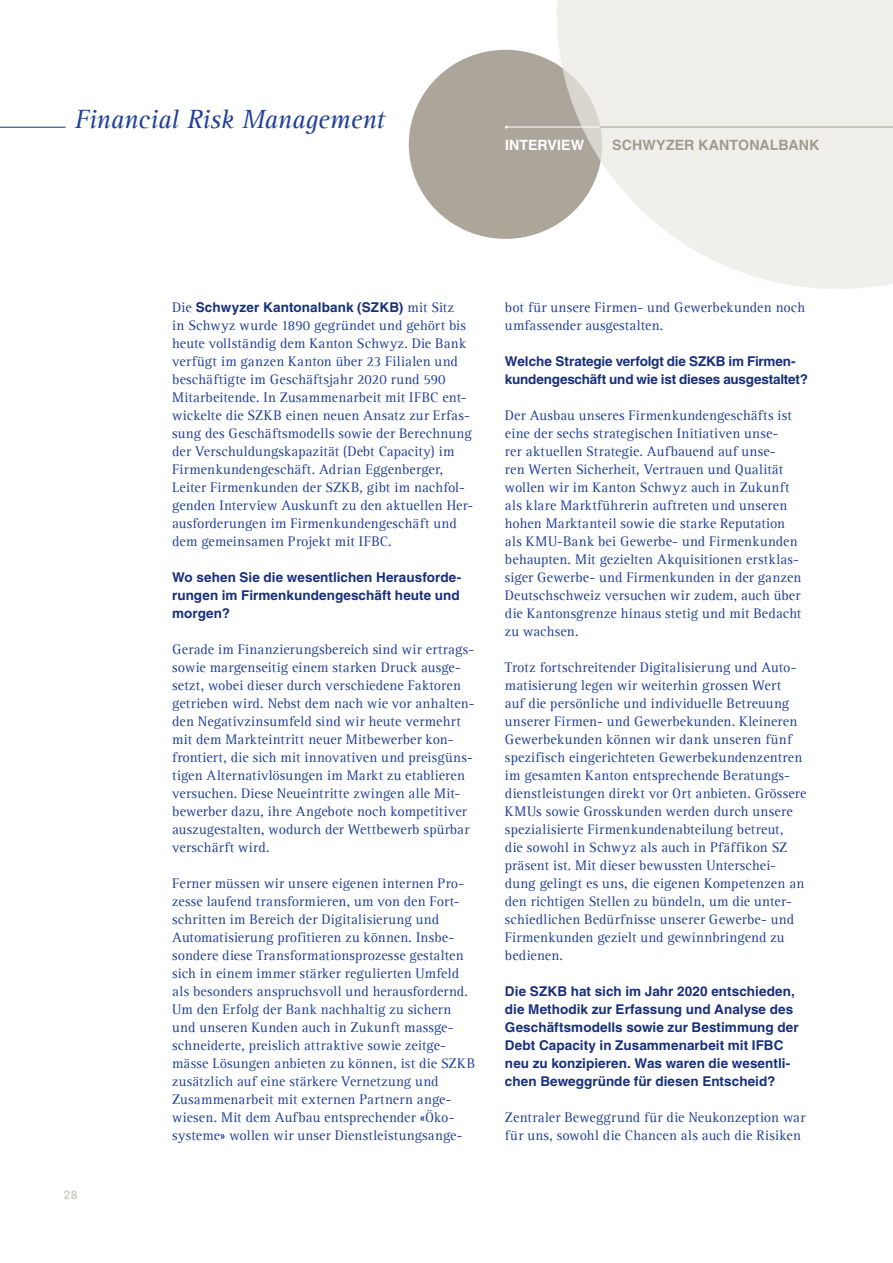
<style>
.page{position:relative;width:893px;height:1263px;background:#fff}
.page>*{position:absolute;margin:0;border:0;box-sizing:border-box;transform-origin:0 0}
.t1{font:italic 27px "Agfa Rotis Serif";letter-spacing:-.01em;color:#21409a}
.t2{font:14.25px/18px "Agfa Rotis Serif";letter-spacing:.015em;color:#21409a}
.t3{font:700 14.25px "Helvetica LT Std";color:#a39b8f}
.t4{font:700 14.25px "Helvetica LT Std";letter-spacing:.005em;color:#fff}
.t5{font:700 13.5px/18px "Helvetica LT Std";letter-spacing:.005em;color:#182f7b}
.t6{font:700 13.5px/18px "Helvetica LT Std";letter-spacing:-.015em;color:#182f7b}
.t7{font:700 12px "Helvetica LT Std";color:#d0d0c4}
.s1{font-family:"Agfa Rotis Serif";font-weight:400;font-size:14.25px;color:#21409a}
</style>
<div class="page">
<div style="left:409px;top:50px;width:193px;height:189px;background:#aca59a;border-radius:50%"></div>
<hr style="left:0;top:127px;width:66px;height:1px;background:#182f7b">
<svg style="left:557px;top:0;width:336px;height:289px;fill:#f1efec"></svg>
<hr style="left:506px;top:127px;width:95px;height:1px;background:#fff">
<hr style="left:600px;top:127px;width:293px;height:1px;background:#a39b8f">
<h1 class="t1" style="left:75px;top:104px;width:312px">Financial Risk Management</h1>
<p class="t4" style="left:505px;top:137px;width:81px">INTERVIEW</p>
<p class="t3" style="left:612px;top:137px;width:209px">SCHWYZER KANTONALBANK</p>
<p class="t7" style="left:64px;top:1188px;width:15px">28</p>
<p class="t5" style="left:172px;top:298px;width:283px"><span class="s1">Die</span> Schwyzer Kantonalbank (SZKB) <span class="s1">mit Sitz</span></p>
<p class="t2" style="left:172px;top:316px;width:303px">in Schwyz wurde 1890 gegründet und gehört bis heute vollständig dem Kanton Schwyz. Die Bank verfügt im ganzen Kanton über 23 Filialen und beschäftigte im Geschäftsjahr 2020 rund 590<br>Mitarbeitende. In Zusammenarbeit mit IFBC ent&shy;wickelte die SZKB einen neuen Ansatz zur Erfas&shy;sung des Geschäftsmodells sowie der Berechnung der Verschuldungskapazität (Debt Capacity) im Firmenkundengeschäft. Adrian Eggenberger, Leiter Firmenkunden der SZKB, gibt im nachfol&shy;genden Interview Auskunft zu den aktuellen Her&shy;ausforderungen im Firmenkundengeschäft und dem gemeinsamen Projekt mit IFBC.</p>
<p class="t5" style="left:172px;top:568px;width:291px">Wo sehen Sie die wesentlichen Herausforde&shy;rungen im Firmenkundengeschäft heute und morgen?</p>
<p class="t2" style="left:172px;top:640px;width:304px">Gerade im Finanzierungsbereich sind wir ertrags&shy;sowie margenseitig einem starken Druck ausge&shy;setzt, wobei dieser durch verschiedene Faktoren getrieben wird. Nebst dem nach wie vor anhalten&shy;den Negativzinsumfeld sind wir heute vermehrt mit dem Markteintritt neuer Mitbewerber kon&shy;frontiert, die sich mit innovativen und preisgüns&shy;tigen Alternativlösungen im Markt zu etablieren versuchen. Diese Neueintritte zwingen alle Mit&shy;bewerber dazu, ihre Angebote noch kompetitiver auszugestalten, wodurch der Wettbewerb spürbar verschärft wird.</p>
<p class="t2" style="left:172px;top:874px;width:304px">Ferner müssen wir unsere eigenen internen Pro&shy;zesse laufend transformieren, um von den Fort&shy;schritten im Bereich der Digitalisierung und Automatisierung profitieren zu können. Insbe&shy;sondere diese Transformationsprozesse gestalten sich in einem immer stärker regulierten Umfeld als besonders anspruchsvoll und herausfordernd.<br>Um den Erfolg der Bank nachhaltig zu sichern und unseren Kunden auch in Zukunft massge&shy;schneiderte, preislich attraktive sowie zeitge&shy;mässe Lösungen anbieten zu können, ist die SZKB zusätzlich auf eine stärkere Vernetzung und Zusammenarbeit mit externen Partnern ange&shy;wiesen. Mit dem Aufbau entsprechender «Öko&shy;systeme» wollen wir unser Dienstleistungsange-</p>
<p class="t2" style="left:505px;top:298px;width:302px">bot für unsere Firmen- und Gewerbekunden noch umfassender ausgestalten.</p>
<p class="t6" style="left:505px;top:352px;width:304px">Welche Strategie verfolgt die SZKB im Firmen&shy;kundengeschäft und wie ist dieses ausgestaltet?</p>
<p class="t2" style="left:505px;top:406px;width:298px">Der Ausbau unseres Firmenkundengeschäfts ist eine der sechs strategischen Initiativen unse-<br>rer aktuellen Strategie. Aufbauend auf unse-<br>ren Werten Sicherheit, Vertrauen und Qualität wollen wir im Kanton Schwyz auch in Zukunft als klare Marktführerin auftreten und unseren hohen Marktanteil sowie die starke Reputation als KMU-Bank bei Gewerbe- und Firmenkunden behaupten. Mit gezielten Akquisitionen erstklas&shy;siger Gewerbe- und Firmenkunden in der ganzen Deutschschweiz versuchen wir zudem, auch über die Kantonsgrenze hinaus stetig und mit Bedacht zu wachsen.</p>
<p class="t2" style="left:505px;top:658px;width:303px">Trotz fortschreitender Digitalisierung und Auto&shy;matisierung legen wir weiterhin grossen Wert<br>auf die persönliche und individuelle Betreuung unserer Firmen- und Gewerbekunden. Kleineren Gewerbekunden können wir dank unseren fünf spezifisch eingerichteten Gewerbekundenzentren im gesamten Kanton entsprechende Beratungs&shy;dienstleistungen direkt vor Ort anbieten. Grössere KMUs sowie Grosskunden werden durch unsere spezialisierte Firmenkundenabteilung betreut,<br>die sowohl in Schwyz als auch in Pfäffikon SZ präsent ist. Mit dieser bewussten Unterschei&shy;dung gelingt es uns, die eigenen Kompetenzen an den richtigen Stellen zu bündeln, um die unter&shy;schiedlichen Bedürfnisse unserer Gewerbe- und Firmenkunden gezielt und gewinnbringend zu bedienen.</p>
<p class="t5" style="left:505px;top:982px;width:295px">Die SZKB hat sich im Jahr 2020 entschieden, die Methodik zur Erfassung und Analyse des Geschäftsmodells sowie zur Bestimmung der Debt Capacity in Zusammenarbeit mit IFBC neu zu konzipieren. Was waren die wesentli&shy;chen Beweggründe für diesen Entscheid?</p>
<p class="t2" style="left:505px;top:1108px;width:302px">Zentraler Beweggrund für die Neukonzeption war für uns, sowohl die Chancen als auch die Risiken</p>
</div>
